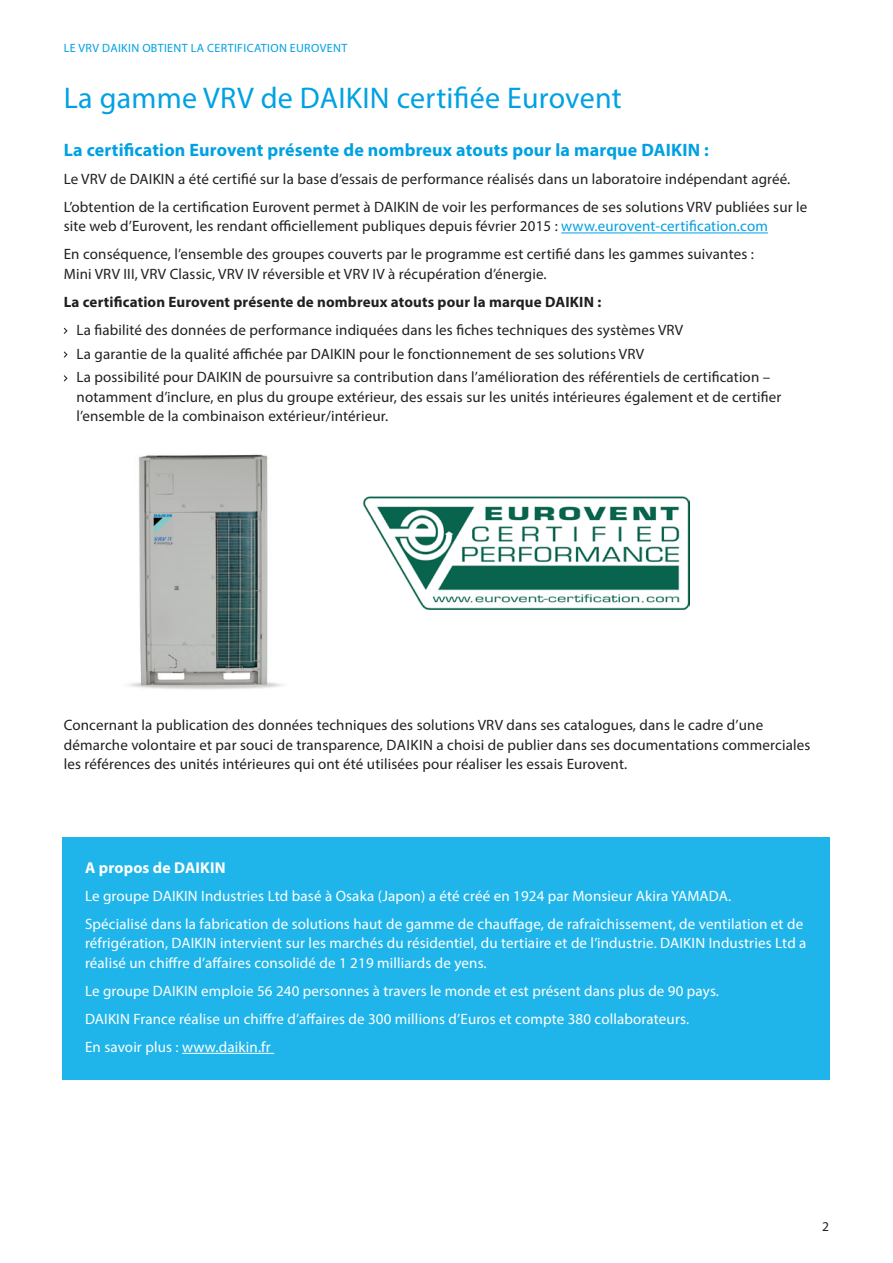
<style>
.page{position:relative;width:893px;height:1263px;background:#fff}
.page>*{position:absolute;margin:0;border:0;box-sizing:border-box;transform-origin:0 0}
.t1{font:30px "Myriad Pro";letter-spacing:.01em;color:#00a1e3}
.t2{font:700 18px "Myriad Pro";letter-spacing:.01em;color:#00a1e3}
.t3{font:700 15.75px "Myriad Pro";letter-spacing:.01em;color:#fff}
.t4{font:15px/19.5px "Myriad Pro";letter-spacing:.01em;color:#231f20}
.t5{font:15px/19.5px "Myriad Pro";letter-spacing:.01em;color:#fff}
.t6{font:700 15px "Myriad Pro";letter-spacing:.01em;color:#231f20}
.t7{font:13.5px "Myriad Pro";color:#231f20}
.t8{font:12px "Myriad Pro";letter-spacing:.03em;color:#00a1e3}
.s1{color:#00a1e3}
</style>
<div class="page">
<div style="left:62px;top:838px;width:767px;height:242px;background:#1fb5ea"></div>
<hr style="left:561px;top:233px;width:207px;height:1px;background:#00a1e3">
<hr style="left:182px;top:1053px;width:92px;height:1px;background:#fff">
<svg style="left:63px;top:327px;width:5px;height:7px"></svg>
<svg style="left:63px;top:351px;width:5px;height:7px"></svg>
<svg style="left:63px;top:375px;width:5px;height:7px"></svg>
<img style="left:364px;top:496px;width:326px;height:113px">
<img style="left:128px;top:454px;width:155px;height:235px">
<p class="t8" style="left:64px;top:40px;width:285px">LE VRV DAIKIN OBTIENT LA CERTIFICATION EUROVENT</p>
<p class="t1" style="left:64px;top:79px;width:560px">La gamme VRV de DAIKIN certifiée Eurovent</p>
<p class="t2" style="left:64px;top:138px;width:646px">La certification Eurovent présente de nombreux atouts pour la marque DAIKIN :</p>
<p class="t4" style="left:64px;top:169px;width:728px">Le VRV de DAIKIN a été certifié sur la base d’essais de performance réalisés dans un laboratoire indépendant agréé.</p>
<p class="t4" style="left:64px;top:197px;width:745px">L’obtention de la certification Eurovent permet à DAIKIN de voir les performances de ses solutions VRV publiées sur le site web d’Eurovent, les rendant officiellement publiques depuis février 2015 : <span class="s1">www.eurovent-certification.com</span></p>
<p class="t4" style="left:64px;top:244px;width:692px">En conséquence, l’ensemble des groupes couverts par le programme est certifié dans les gammes suivantes :<br>Mini VRV III, VRV Classic, VRV IV réversible et VRV IV à récupération d’énergie.</p>
<p class="t6" style="left:64px;top:292px;width:539px">La certification Eurovent présente de nombreux atouts pour la marque DAIKIN :</p>
<p class="t4" style="left:77px;top:320px;width:608px">La fiabilité des données de performance indiquées dans les fiches techniques des systèmes VRV</p>
<p class="t4" style="left:77px;top:344px;width:569px">La garantie de la qualité affichée par DAIKIN pour le fonctionnement de ses solutions VRV</p>
<p class="t4" style="left:77px;top:367px;width:706px">La possibilité pour DAIKIN de poursuivre sa contribution dans l’amélioration des référentiels de certification – notamment d’inclure, en plus du groupe extérieur, des essais sur les unités intérieures également et de certifier l’ensemble de la combinaison extérieur/intérieur.</p>
<p class="t4" style="left:64px;top:715px;width:748px">Concernant la publication des données techniques des solutions VRV dans ses catalogues, dans le cadre d’une démarche volontaire et par souci de transparence, DAIKIN a choisi de publier dans ses documentations commerciales les références des unités intérieures qui ont été utilisées pour réaliser les essais Eurovent.</p>
<p class="t3" style="left:85px;top:857px;width:142px">A propos de DAIKIN</p>
<p class="t5" style="left:85px;top:886px;width:648px">Le groupe DAIKIN Industries Ltd basé à Osaka (Japon) a été créé en 1924 par Monsieur Akira YAMADA.</p>
<p class="t5" style="left:85px;top:914px;width:723px">Spécialisé dans la fabrication de solutions haut de gamme de chauffage, de rafraîchissement, de ventilation et de réfrigération, DAIKIN intervient sur les marchés du résidentiel, du tertiaire et de l’industrie. DAIKIN Industries Ltd a réalisé un chiffre d’affaires consolidé de 1 219 milliards de yens.</p>
<p class="t5" style="left:85px;top:981px;width:635px">Le groupe DAIKIN emploie 56 240 personnes à travers le monde et est présent dans plus de 90 pays.</p>
<p class="t5" style="left:85px;top:1009px;width:606px">DAIKIN France réalise un chiffre d’affaires de 300 millions d’Euros et compte 380 collaborateurs.</p>
<p class="t5" style="left:85px;top:1037px;width:187px">En savoir plus : www.daikin.fr</p>
<p class="t7" style="left:822px;top:1218px;width:8px">2</p>
</div>
